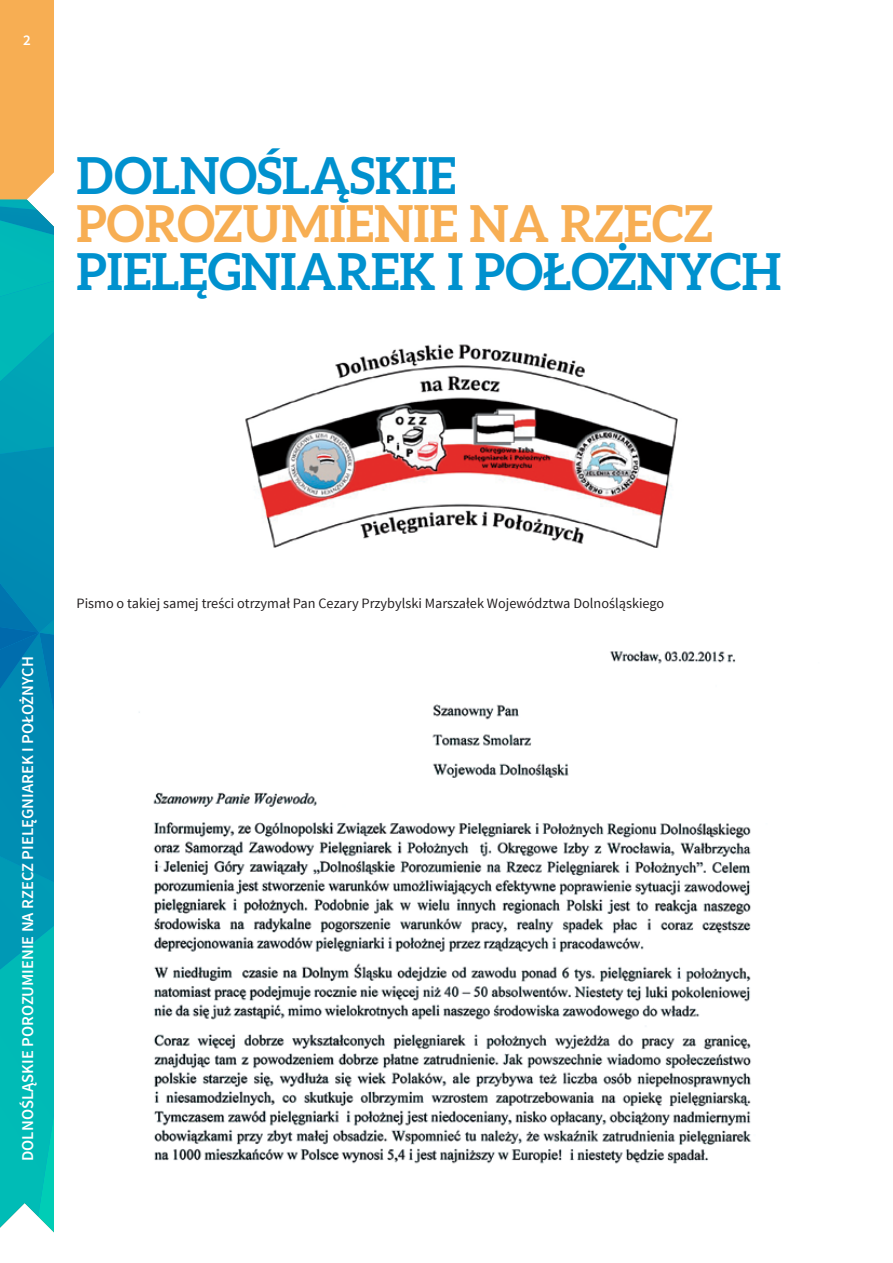
<style>
.page{position:relative;width:893px;height:1263px;background:#fff}
.page>*{position:absolute;margin:0;border:0;box-sizing:border-box;transform-origin:0 0}
.t1{font:700 51px "Aleo";color:#0091ce}
.t2{font:700 51px "Aleo";color:#f7ae53}
.t3{font:600 16.5px "Source Sans Pro";color:#fff}
.t4{font:600 15px "Source Sans Pro";color:#fff}
.t5{font:14.25px "Source Sans Pro";color:#231f20}
</style>
<div class="page">
<svg style="left:0;top:0;width:54px;height:1233px;background:#2ca4a6"></svg>
<img style="left:139px;top:650px;width:613px;height:514px">
<img style="left:245px;top:344px;width:433px;height:204px">
<p class="t4" style="left:23px;top:31px;width:9px">2</p>
<h1 class="t1" style="left:77px;top:146px;width:75px">DOLNO</h1>
<h1 class="t1" style="left:257px;top:146px;width:200px">ŚLĄSKIE</h1>
<h1 class="t2" style="left:77px;top:194px;width:137px">POROZU</h1>
<h1 class="t2" style="left:281px;top:194px;width:431px">MIENIE NA RZECZ</h1>
<h1 class="t1" style="left:77px;top:242px;width:704px">PIELĘGNIAREK I POŁOŻNYCH</h1>
<p class="t3" style="left:17px;top:1161px;width:506px;rotate:-90deg">Dolnośląskie Porozumienie na Rzecz Pielęgniarek i Położnych</p>
<p class="t5" style="left:77px;top:594px;width:589px">Pismo o takiej samej treści otrzymał Pan Cezary Przybylski M arszałek Województwa Dolnośląskiego</p>
</div>
